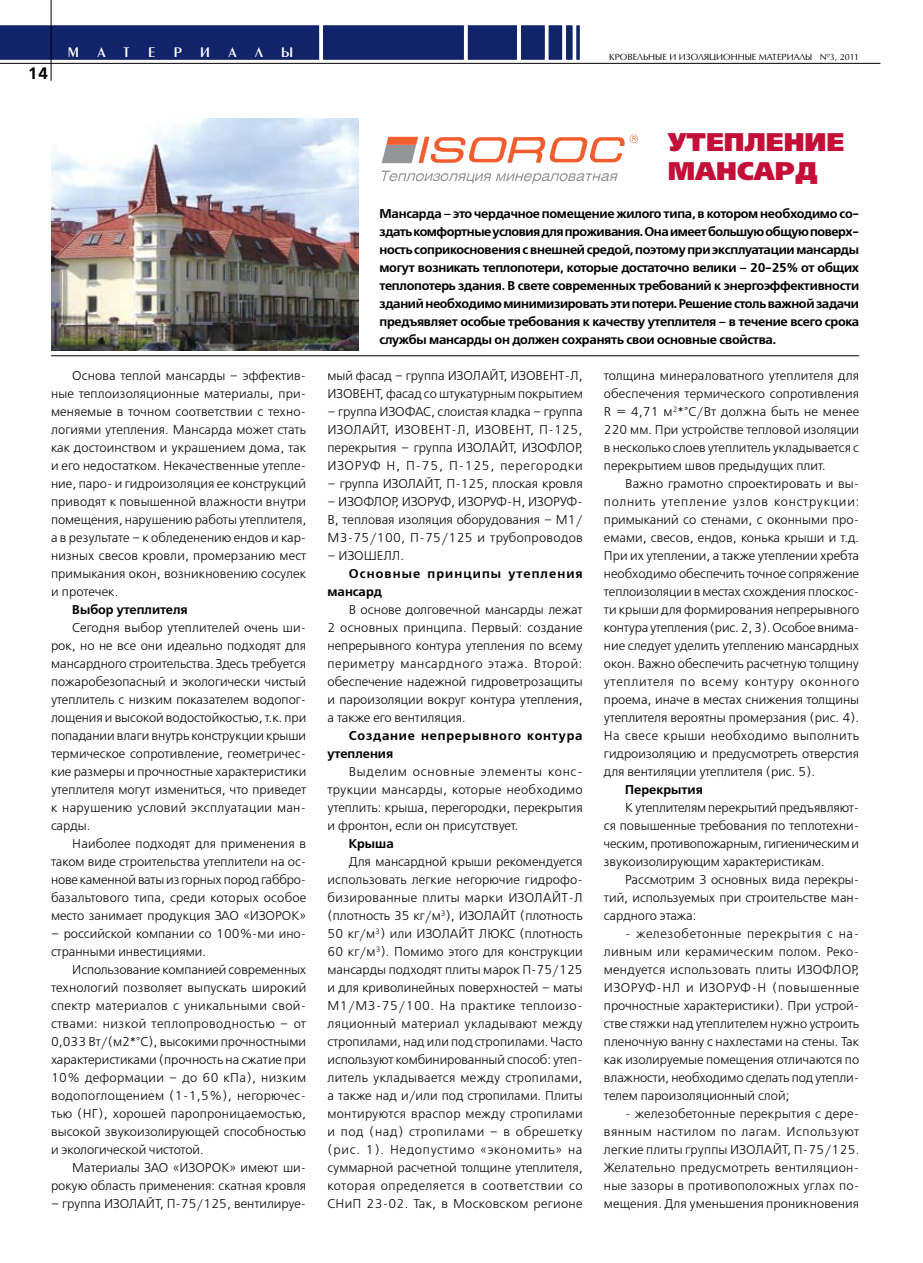
<style>
.page{position:relative;width:923px;height:1263px;background:#fff}
.page>*{position:absolute;margin:0;border:0;box-sizing:border-box;transform-origin:0 0}
.t1{font:25.5px/28.5px "Free Set Black C";color:#c41039}
.t2{font:700 16.5px "Free Set C";color:#000}
.t3{font:14.55px "Penta Demi";color:#fff}
.t4{font:12.75px/18px "Free Set C";color:#000;text-align:justify}
.t5{font:700 12.75px/18px "Free Set C";color:#000;text-align:justify}
.t6{font:700 12.75px/18px "Free Set C";letter-spacing:.06em;color:#000}
.t7{font:700 12.75px/18px "Free Set C";letter-spacing:.085em;color:#000}
.t8{font:9px "AG Opus";color:#000}
</style>
<div class="page">
<hr style="left:51px;top:355px;width:808px;height:1px;background:#000">
<svg style="left:382px;top:171px;width:236px;height:13px"></svg>
<svg style="left:382px;top:137px;width:242px;height:26px"></svg>
<svg style="left:630px;top:135px;width:8px;height:8px"></svg>
<img style="left:51px;top:119px;width:307px;height:232px">
<div style="left:0;top:25px;width:319px;height:35px;background:#112369"></div>
<div style="left:323px;top:25px;width:141px;height:35px;border:2px solid #112369"></div>
<div style="left:324px;top:26px;width:139px;height:33px;background:#112369"></div>
<div style="left:323px;top:26px;width:141px;height:34px;border:1px solid #112369"></div>
<div style="left:468px;top:25px;width:49px;height:35px;border:2px solid #112369"></div>
<div style="left:468px;top:26px;width:48px;height:33px;background:#112369"></div>
<div style="left:468px;top:26px;width:49px;height:34px;border:1px solid #112369"></div>
<div style="left:521px;top:25px;width:23px;height:35px;border:2px solid #112369"></div>
<div style="left:522px;top:26px;width:22px;height:33px;background:#112369"></div>
<div style="left:521px;top:26px;width:23px;height:34px;border:1px solid #112369"></div>
<div style="left:549px;top:25px;width:13px;height:35px;border:2px solid #112369"></div>
<div style="left:549px;top:26px;width:12px;height:33px;background:#112369"></div>
<div style="left:549px;top:26px;width:13px;height:34px;border:1px solid #112369"></div>
<div style="left:566px;top:25px;width:6px;height:35px;border:2px solid #112369"></div>
<hr style="left:567px;top:26px;width:4px;height:33px;background:#112369">
<div style="left:566px;top:26px;width:6px;height:34px;border:1px solid #112369"></div>
<div style="left:576px;top:25px;width:3px;height:35px;border:2px solid #112369"></div>
<div style="left:576px;top:26px;width:3px;height:34px;border:1px solid #112369"></div>
<hr style="left:51px;top:0;width:1px;height:81px;background:#000">
<hr style="left:0;top:63px;width:880px;height:1px;background:#000">
<p class="t2" style="left:28px;top:63px;width:22px">14</p>
<p class="t3" style="left:68px;top:45px;width:13px">М</p>
<p class="t3" style="left:98px;top:45px;width:34px">А Т</p>
<p class="t3" style="left:148px;top:45px;width:9px">Е</p>
<p class="t3" style="left:174px;top:45px;width:9px">Р</p>
<p class="t3" style="left:200px;top:45px;width:11px">И</p>
<p class="t3" style="left:228px;top:45px;width:10px">А</p>
<p class="t3" style="left:255px;top:45px;width:9px">Л</p>
<p class="t3" style="left:281px;top:45px;width:14px">Ы</p>
<p class="t8" style="left:609px;top:51px;width:251px">КРОВЕЛЬНЫЕ И ИЗОЛЯЦИОННЫЕ МАТЕРИАЛЫ №3, 2011</p>
<h1 class="t1" style="left:668px;top:128px;width:178px">УТЕПЛЕНИЕ<br>МАНСАРД</h1>
<p class="t5" style="left:379px;top:204px;width:481px">Мансарда – это чердачное помещение жилого типа, в котором необходимо со&shy;здать комфортные условия для проживания. Она имеет большую общую поверх&shy;ность соприкосновения с внешней средой, поэтому при эксплуатации мансарды могут возникать теплопотери, которые достаточно велики – 20-25% от общих теплопотерь здания. В свете современных требований к энергоэффективности зданий необходимо минимизировать эти потери. Решение столь важной задачи предъявляет особые требования к качеству утеплителя – в течение всего срока службы мансарды он должен сохранять свои основные свойства.</p>
<p class="t4" style="left:51px;top:366px;width:257px;text-indent:21px">Основа теплой мансарды – эффектив&shy;ные теплоизоляционные материалы, при&shy;меняемые в точном соответствии с техно&shy;логиями утепления. Мансарда может стать как достоинством и украшением дома, так и его недостатком. Некачественные утепле&shy;ние, паро- и гидроизоляция ее конструкций приводят к повышенной влажности внутри помещения, нарушению работы утеплителя, а в результате – к обледенению ендов и кар&shy;низных свесов кровли, промерзанию мест примыкания окон, возникновению сосулек и протечек.</p>
<p class="t5" style="left:72px;top:601px;width:117px">Выбор утеплителя</p>
<p class="t4" style="left:51px;top:618px;width:257px;text-indent:21px">Сегодня выбор утеплителей очень ши&shy;рок, но не все они идеально подходят для мансардного строительства. Здесь требуется пожаробезопасный и экологически чистый утеплитель с низким показателем водопог&shy;лощения и высокой водостойкостью, т.к. при попадании влаги внутрь конструкции крыши термическое сопротивление, геометричес&shy;кие размеры и прочностные характеристики утеплителя могут измениться, что приведет к нарушению условий эксплуатации ман&shy;сарды.</p>
<p class="t4" style="left:51px;top:835px;width:257px;text-indent:21px">Наиболее подходят для применения в таком виде строительства утеплители на ос&shy;нове каменной ваты из горных пород габбро&shy;базальтового типа, среди которых особое место занимает продукция ЗАО «ИЗОРОК»</p>
<p class="t4" style="left:51px;top:925px;width:254px">– российской компании со 100%-ми ино&shy;странными инвестициями.</p>
<p class="t4" style="left:51px;top:961px;width:257px;text-align:left;text-indent:21px">Использование компанией современных технологий позволяет выпускать широкий спектр материалов с уникальными свой&shy;ствами: низкой теплопроводностью – от 0,033 Вт/(м2*°С), высокими прочностными характеристиками (прочность на сжатие при 10% деформации – до 60 кПа), низким водопоглощением (1-1,5%), негорючес&shy;тью (НГ), хорошей паропроницаемостью, высокой звукоизолирующей способностью и экологической чистотой.</p>
<p class="t4" style="left:51px;top:1159px;width:257px;text-align:right">Материалы ЗАО «ИЗОРОК» имеют ши&shy;рокую область применения: скатная кровля</p>
<p class="t4" style="left:51px;top:1195px;width:257px">– группа ИЗОЛАЙТ, П-75/125, вентилируе-</p>
<p class="t4" style="left:327px;top:366px;width:257px">мый фасад – группа ИЗОЛАЙТ, ИЗОВЕНТ-Л,<br>ИЗОВЕНТ, фасад со штукатурным покрытием</p>
<p class="t4" style="left:327px;top:402px;width:257px">– группа ИЗОФАС, слоистая кладка – группа ИЗОЛАЙТ, ИЗОВЕНТ-Л, ИЗОВЕНТ, П-125, перекрытия – группа ИЗОЛАЙТ, ИЗОФЛОР, ИЗОРУФ Н, П-75, П-125, перегородки</p>
<p class="t4" style="left:327px;top:474px;width:257px">– группа ИЗОЛАЙТ, П-125, плоская кровля</p>
<p class="t4" style="left:327px;top:492px;width:257px">– ИЗОФЛОР, ИЗОРУФ, ИЗОРУФ-Н, ИЗОРУФ-В, тепловая изоляция оборудования – М1/ М3-75/100, П-75/125 и трубопроводов</p>
<p class="t4" style="left:327px;top:546px;width:78px">– ИЗОШЕЛЛ.</p>
<p class="t7" style="left:327px;top:565px;width:257px;text-indent:21px">Основные принципы утепления мансард</p>
<p class="t4" style="left:327px;top:600px;width:257px;text-indent:21px">В основе долговечной мансарды лежат 2 основных принципа. Первый: создание непрерывного контура утепления по всему периметру мансардного этажа. Второй: обеспечение надежной гидроветрозащиты и пароизоляции вокруг контура утепления, а также его вентиляция.</p>
<p class="t6" style="left:327px;top:727px;width:257px;text-indent:21px">Создание непрерывного контура утепления</p>
<p class="t4" style="left:327px;top:763px;width:257px;text-indent:21px">Выделим основные элементы конс&shy;трукции мансарды, которые необходимо утеплить: крыша, перегородки, перекрытия и фронтон, если он присутствует.</p>
<p class="t5" style="left:349px;top:835px;width:46px">Крыша</p>
<p class="t4" style="left:327px;top:853px;width:257px;text-indent:21px">Для мансардной крыши рекомендуется использовать легкие негорючие гидрофо&shy;бизированные плиты марки ИЗОЛАЙТ-Л (плотность 35 кг/м<sup>3</sup>), ИЗОЛАЙТ (плотность 50 кг/м<sup>3</sup>) или ИЗОЛАЙТ ЛЮКС (плотность 60 кг/м<sup>3</sup>). Помимо этого для конструкции мансарды подходят плиты марок П-75/125 и для криволинейных поверхностей – маты М1/М3-75/100. На практике теплоизо&shy;ляционный материал укладывают между стропилами, над или под стропилами. Часто используют комбинированный способ: утеп&shy;литель укладывается между стропилами, а также над и/или под стропилами. Плиты монтируются враспор между стропилами и под (над) стропилами – в обрешетку (рис. 1). Недопустимо «экономить» на суммарной расчетной толщине утеплителя, которая определяется в соответствии со СНиП 23-02. Так, в Московском регионе</p>
<p class="t4" style="left:604px;top:366px;width:257px">толщина минераловатного утеплителя для обеспечения термического сопротивления R = 4,71 м<sup>2</sup>*°С/Вт должна быть не менее 220 мм. При устройстве тепловой изоляции в несколько слоев утеплитель укладывается с перекрытием швов предыдущих плит.</p>
<p class="t4" style="left:604px;top:474px;width:257px;text-indent:21px">Важно грамотно спроектировать и вы&shy;полнить утепление узлов конструкции: примыканий со стенами, с оконными про&shy;емами, свесов, ендов, конька крыши и т.д.<br>При их утеплении, а также утеплении хребта необходимо обеспечить точное сопряжение теплоизоляции в местах схождения плоскос&shy;ти крыши для формирования непрерывного контура утепления (рис. 2, 3). Особое внима&shy;ние следует уделить утеплению мансардных окон. Важно обеспечить расчетную толщину утеплителя по всему контуру оконного проема, иначе в местах снижения толщины утеплителя вероятны промерзания (рис. 4).<br>На свесе крыши необходимо выполнить гидроизоляцию и предусмотреть отверстия для вентиляции утеплителя (рис. 5).</p>
<p class="t5" style="left:625px;top:781px;width:79px">Перекрытия</p>
<p class="t4" style="left:604px;top:799px;width:257px;text-indent:21px">К утеплителям перекрытий предъявляют&shy;ся повышенные требования по теплотехни&shy;ческим, противопожарным, гигиеническим и звукоизолирующим характеристикам.</p>
<p class="t4" style="left:604px;top:871px;width:257px;text-indent:21px">Рассмотрим 3 основных вида перекры&shy;тий, используемых при строительстве ман&shy;сардного этажа:</p>
<p class="t4" style="left:604px;top:925px;width:257px;text-align:left;text-indent:21px">- железобетонные перекрытия с на&shy;ливным или керамическим полом. Реко&shy;мендуется использовать плиты ИЗОФЛОР, ИЗОРУФ-НЛ и ИЗОРУФ-Н (повышенные прочностные характеристики). При устрой&shy;стве стяжки над утеплителем нужно устроить пленочную ванну с нахлестами на стены. Так как изолируемые помещения отличаются по влажности, необходимо сделать под утепли&shy;телем пароизоляционный слой;</p>
<p class="t4" style="left:604px;top:1105px;width:257px;text-indent:21px">- железобетонные перекрытия с дере&shy;вянным настилом по лагам. Используют легкие плиты группы ИЗОЛАЙТ, П-75/125.<br>Желательно предусмотреть вентиляцион&shy;ные зазоры в противоположных углах по&shy;мещения. Для уменьшения проникновения</p>
</div>
